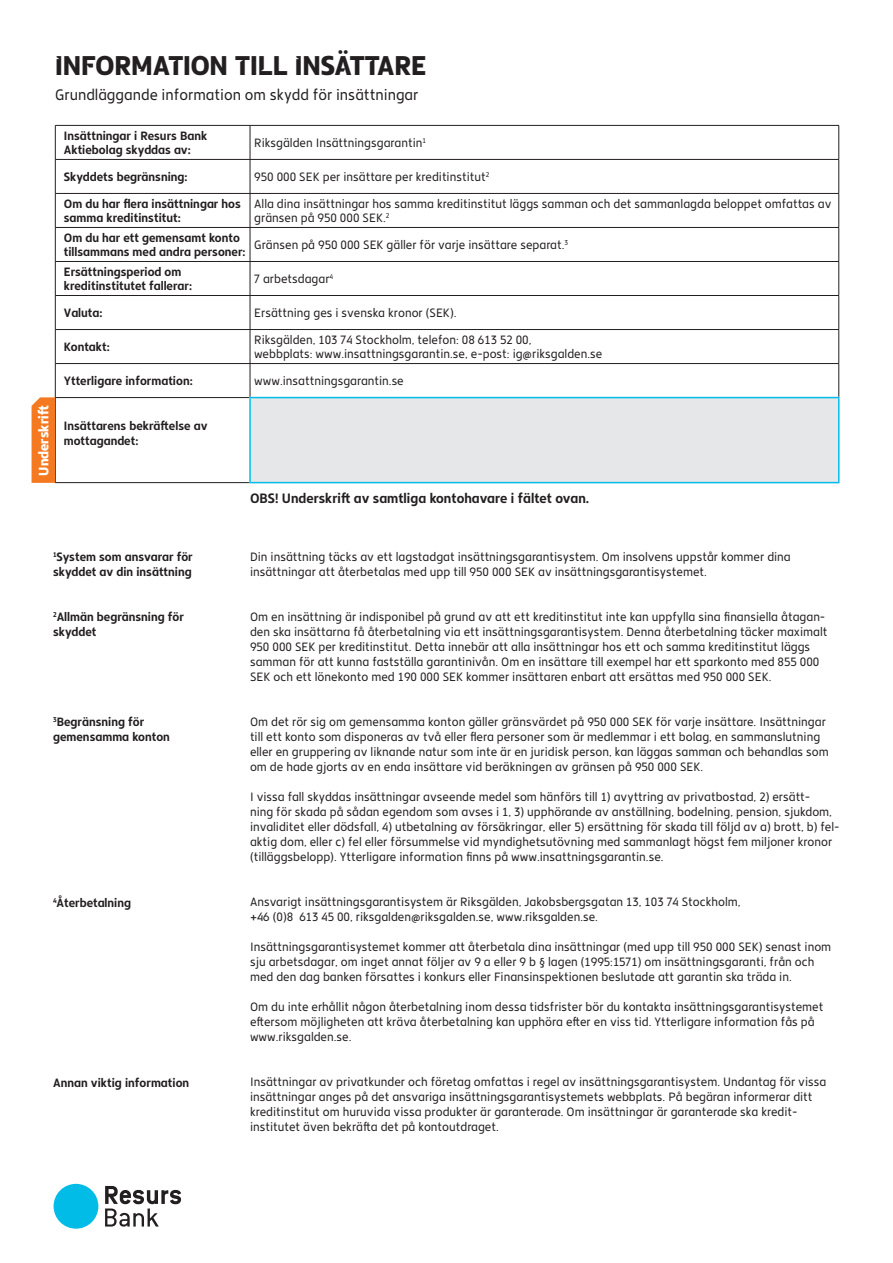
<style>
.page{position:relative;width:893px;height:1263px;background:#fff}
.page>*{position:absolute;margin:0;border:0;box-sizing:border-box;transform-origin:0 0}
.t1{font:27px "Resurs Sans Display ALPHA";color:#231f20}
.t2{font:15px "Resurs Sans Regular ALPHA";color:#231f20}
.t3{font:13.5px "Resurs Sans Bold ALPHA";color:#231f20}
.t4{font:13.5px "Resurs Sans Heavy ALPHA";color:#fff}
.t5{font:12px/15px "Resurs Sans Regular ALPHA";color:#231f20}
.t6{font:12px/14.4px "Resurs Sans Bold ALPHA";color:#231f20}
</style>
<div class="page">
<div style="left:250px;top:398px;width:589px;height:85px;background:#e6e7e9"></div>
<hr style="left:55px;top:125px;width:195px;height:1px;background:#231f20">
<hr style="left:55px;top:126px;width:1px;height:33px;background:#231f20">
<hr style="left:250px;top:125px;width:589px;height:1px;background:#231f20">
<hr style="left:250px;top:126px;width:1px;height:33px;background:#231f20">
<hr style="left:838px;top:126px;width:1px;height:33px;background:#231f20">
<hr style="left:55px;top:159px;width:195px;height:1px;background:#231f20">
<hr style="left:55px;top:160px;width:1px;height:33px;background:#231f20">
<hr style="left:250px;top:159px;width:589px;height:1px;background:#231f20">
<hr style="left:250px;top:160px;width:1px;height:33px;background:#231f20">
<hr style="left:838px;top:160px;width:1px;height:33px;background:#231f20">
<hr style="left:55px;top:193px;width:195px;height:1px;background:#231f20">
<hr style="left:55px;top:194px;width:1px;height:33px;background:#231f20">
<hr style="left:250px;top:193px;width:589px;height:1px;background:#231f20">
<hr style="left:250px;top:194px;width:1px;height:33px;background:#231f20">
<hr style="left:838px;top:194px;width:1px;height:33px;background:#231f20">
<hr style="left:55px;top:227px;width:195px;height:1px;background:#231f20">
<hr style="left:55px;top:228px;width:1px;height:33px;background:#231f20">
<hr style="left:250px;top:227px;width:589px;height:1px;background:#231f20">
<hr style="left:250px;top:228px;width:1px;height:33px;background:#231f20">
<hr style="left:838px;top:228px;width:1px;height:33px;background:#231f20">
<hr style="left:55px;top:261px;width:195px;height:1px;background:#231f20">
<hr style="left:55px;top:262px;width:1px;height:33px;background:#231f20">
<hr style="left:250px;top:261px;width:589px;height:1px;background:#231f20">
<hr style="left:250px;top:262px;width:1px;height:33px;background:#231f20">
<hr style="left:838px;top:262px;width:1px;height:33px;background:#231f20">
<hr style="left:55px;top:295px;width:195px;height:1px;background:#231f20">
<hr style="left:55px;top:296px;width:1px;height:33px;background:#231f20">
<hr style="left:250px;top:295px;width:589px;height:1px;background:#231f20">
<hr style="left:250px;top:296px;width:1px;height:33px;background:#231f20">
<hr style="left:838px;top:296px;width:1px;height:33px;background:#231f20">
<hr style="left:55px;top:329px;width:195px;height:1px;background:#231f20">
<hr style="left:55px;top:330px;width:1px;height:33px;background:#231f20">
<hr style="left:250px;top:329px;width:589px;height:1px;background:#231f20">
<hr style="left:250px;top:330px;width:1px;height:33px;background:#231f20">
<hr style="left:838px;top:330px;width:1px;height:33px;background:#231f20">
<hr style="left:55px;top:363px;width:195px;height:1px;background:#231f20">
<hr style="left:55px;top:364px;width:1px;height:33px;background:#231f20">
<hr style="left:250px;top:363px;width:589px;height:1px;background:#231f20">
<hr style="left:250px;top:364px;width:1px;height:33px;background:#231f20">
<hr style="left:838px;top:364px;width:1px;height:33px;background:#231f20">
<hr style="left:55px;top:397px;width:194px;height:1px;background:#231f20">
<hr style="left:55px;top:398px;width:1px;height:84px;background:#231f20">
<hr style="left:55px;top:482px;width:194px;height:1px;background:#231f20">
<hr style="left:249px;top:397px;width:590px;height:1px;background:#02bce8">
<hr style="left:249px;top:398px;width:2px;height:84px;background:#02bce8">
<hr style="left:838px;top:398px;width:1px;height:84px;background:#02bce8">
<hr style="left:249px;top:482px;width:590px;height:1px;background:#02bce8">
<div style="left:32px;top:397px;width:23px;height:86px;background:#f47921"></div>
<div style="left:54px;top:1184px;width:44px;height:45px;background:#02bce8;border-radius:50%"></div>
<svg style="left:105px;top:1186px;width:76px;height:40px"></svg>
<h1 class="t1" style="left:55px;top:49px;width:373px">INFORMATION TILL INSÄTTARE</h1>
<p class="t2" style="left:55px;top:85px;width:365px">Grundläggande information om skydd för insättningar</p>
<p class="t4" style="left:35px;top:475px;width:71px;rotate:-90deg">Underskrift</p>
<p class="t6" style="left:64px;top:128px;width:145px">Insättningar i Resurs Bank<br>Aktiebolag skyddas av:</p>
<p class="t5" style="left:254px;top:135px;width:173px">Riksgälden Insättningsgarantin<sup>1</sup></p>
<p class="t6" style="left:64px;top:169px;width:125px">Skyddets begränsning:</p>
<p class="t5" style="left:254px;top:169px;width:237px">950 000 SEK per insättare per kreditinstitut<sup>2</sup></p>
<p class="t6" style="left:64px;top:196px;width:178px">Om du har flera insättningar hos samma kreditinstitut:</p>
<p class="t5" style="left:254px;top:196px;width:579px;line-height:14.4px">Alla dina insättningar hos samma kreditinstitut läggs samman och det sammanlagda beloppet omfattas av gränsen på 950 000 SEK.<sup>2</sup></p>
<p class="t6" style="left:64px;top:230px;width:183px">Om du har ett gemensamt konto tillsammans med andra personer:</p>
<p class="t5" style="left:254px;top:237px;width:315px">Gränsen på 950 000 SEK gäller för varje insättare separat.<sup>3</sup></p>
<p class="t6" style="left:64px;top:264px;width:130px">Ersättningsperiod om kreditinstitutet fallerar:</p>
<p class="t5" style="left:254px;top:271px;width:80px">7 arbetsdagar<sup>4</sup></p>
<p class="t6" style="left:64px;top:305px;width:40px">Valuta:</p>
<p class="t5" style="left:254px;top:305px;width:204px">Ersättning ges i svenska kronor (SEK).</p>
<p class="t6" style="left:64px;top:339px;width:48px">Kontakt:</p>
<p class="t5" style="left:254px;top:332px;width:349px;line-height:14.4px">Riksgälden, 103 74 Stockholm, telefon: 08 613 52 00,<br>webbplats: www.insattningsgarantin.se, e-post: ig@riksgalden.se</p>
<p class="t6" style="left:64px;top:373px;width:130px">Ytterligare information:</p>
<p class="t5" style="left:254px;top:373px;width:151px">www.insattningsgarantin.se</p>
<p class="t6" style="left:64px;top:419px;width:145px">Insättarens bekräftelse av mottagandet:</p>
<p class="t3" style="left:250px;top:490px;width:341px">OBS! Underskrift av samtliga kontohavare i fältet ovan.</p>
<p class="t6" style="left:53px;top:549px;width:141px;line-height:15px"><sup>1</sup>System som ansvarar för skyddet av din insättning</p>
<p class="t6" style="left:53px;top:609px;width:132px;line-height:15px"><sup>2</sup>Allmän begränsning för skyddet</p>
<p class="t6" style="left:53px;top:714px;width:118px;line-height:15px"><sup>3</sup>Begränsning för gemensamma konton</p>
<p class="t6" style="left:53px;top:895px;width:80px"><sup>4</sup>Återbetalning</p>
<p class="t6" style="left:53px;top:1076px;width:138px">Annan viktig information</p>
<p class="t5" style="left:250px;top:549px;width:542px">Din insättning täcks av ett lagstadgat insättningsgarantisystem. Om insolvens uppstår kommer dina insättningar att återbetalas med upp till 950 000 SEK av insättningsgarantisystemet.</p>
<p class="t5" style="left:250px;top:609px;width:579px">Om en insättning är indisponibel på grund av att ett kreditinstitut inte kan uppfylla sina finansiella åtagan&shy;den ska insättarna få återbetalning via ett insättningsgarantisystem. Denna återbetalning täcker maximalt 950 000 SEK per kreditinstitut. Detta innebär att alla insättningar hos ett och samma kreditinstitut läggs samman för att kunna fastställa garantinivån. Om en insättare till exempel har ett sparkonto med 855 000<br>SEK och ett lönekonto med 190 000 SEK kommer insättaren enbart att ersättas med 950 000 SEK.</p>
<p class="t5" style="left:250px;top:714px;width:580px">Om det rör sig om gemensamma konton gäller gränsvärdet på 950 000 SEK för varje insättare. Insättningar till ett konto som disponeras av två eller flera personer som är medlemmar i ett bolag, en sammanslutning eller en gruppering av liknande natur som inte är en juridisk person, kan läggas samman och behandlas som om de hade gjorts av en enda insättare vid beräkningen av gränsen på 950 000 SEK.</p>
<p class="t5" style="left:250px;top:789px;width:591px">I vissa fall skyddas insättningar avseende medel som hänförs till 1) avyttring av privatbostad, 2) ersätt-<br>ning för skada på sådan egendom som avses i 1, 3) upphörande av anställning, bodelning, pension, sjukdom, invaliditet eller dödsfall, 4) utbetalning av försäkringar, eller 5) ersättning för skada till följd av a) brott, b) fel&shy;aktig dom, eller c) fel eller försummelse vid myndighetsutövning med sammanlagt högst fem miljoner kronor (tilläggsbelopp). Ytterligare information finns på www.insattningsgarantin.se.</p>
<p class="t5" style="left:250px;top:894px;width:492px">Ansvarigt insättningsgarantisystem är Riksgälden, Jakobsbergsgatan 13, 103 74 Stockholm, +46 (0)8 613 45 00, riksgalden@riksgalden.se, www.riksgalden.se.</p>
<p class="t5" style="left:250px;top:939px;width:583px">Insättningsgarantisystemet kommer att återbetala dina insättningar (med upp till 950 000 SEK) senast inom sju arbetsdagar, om inget annat följer av 9 a eller 9 b § lagen (1995:1571) om insättningsgaranti, från och med den dag banken försattes i konkurs eller Finansinspektionen beslutade att garantin ska träda in.</p>
<p class="t5" style="left:250px;top:999px;width:575px">Om du inte erhållit någon återbetalning inom dessa tidsfrister bör du kontakta insättningsgarantisystemet eftersom möjligheten att kräva återbetalning kan upphöra efter en viss tid. Ytterligare information fås på www.riksgalden.se.</p>
<p class="t5" style="left:250px;top:1074px;width:578px">Insättningar av privatkunder och företag omfattas i regel av insättningsgarantisystem. Undantag för vissa insättningar anges på det ansvariga insättningsgarantisystemets webbplats. På begäran informerar ditt kreditinstitut om huruvida vissa produkter är garanterade. Om insättningar är garanterade ska kredit-- institutet även bekräfta det på kontoutdraget.</p>
</div>
